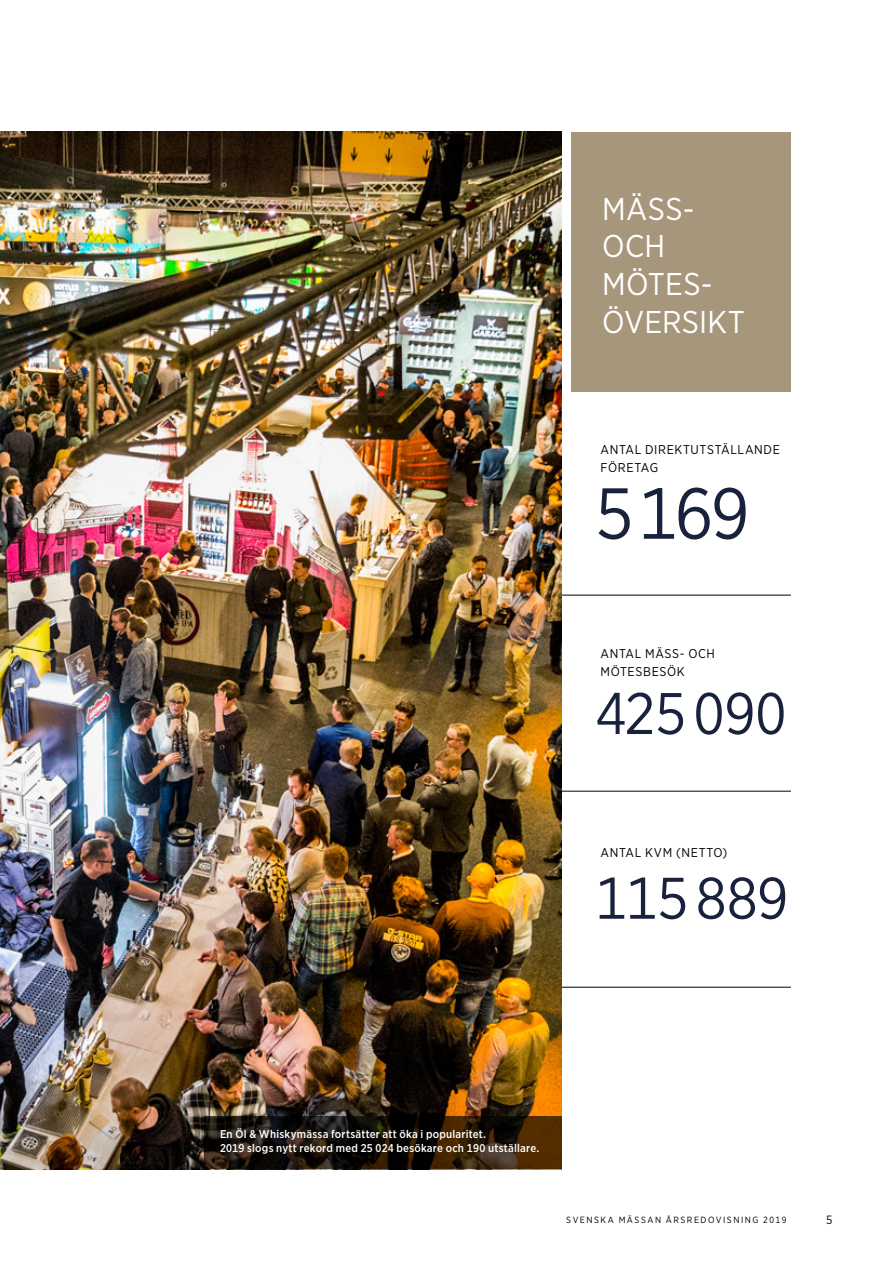
<style>
.page{position:relative;width:893px;height:1263px;background:#fff}
.page>*{position:absolute;margin:0;border:0;box-sizing:border-box;transform-origin:0 0}
.t1{font:72px "Gotham Narrow";color:#19223d}
.t2{font:58.5px "Gotham Narrow";letter-spacing:-.005em;color:#19223d}
.t3{font:31.5px/37.8px "Gotham Narrow";letter-spacing:.005em;color:#fff}
.t4{font:12.75px/17.2px "Gotham Narrow";letter-spacing:.045em;color:#000}
.t5{font:12px "Gotham Narrow";color:#000}
.t6{font:500 11.25px/13.5px "Gotham Narrow";letter-spacing:.02em;color:#fff}
.t7{font:9px "Gotham Narrow";letter-spacing:.17em;color:#000}
</style>
<div class="page">
<hr style="left:561px;top:987px;width:230px;height:1px;background:#000">
<hr style="left:561px;top:791px;width:230px;height:1px;background:#000">
<hr style="left:561px;top:595px;width:230px;height:1px;background:#000">
<div style="left:571px;top:132px;width:220px;height:259px;background:#a5967c"></div>
<img style="left:0;top:132px;width:561px;height:1037px">
<svg style="left:204px;top:1116px;width:357px;height:53px;background:#23170a"></svg>
<h3 class="t3" style="left:602px;top:189px;width:144px">MÄSS-<br>OCH<br>MÖTES-<br>ÖVERSIKT</h3>
<p class="t4" style="left:601px;top:441px;width:181px">ANTAL DIREKTUTSTÄLLANDE<br>FÖRETAG</p>
<h1 class="t1" style="left:595px;top:469px;width:155px">5 169</h1>
<p class="t4" style="left:601px;top:645px;width:116px">ANTAL MÄSS- OCH<br>MÖTESBESÖK</p>
<h2 class="t2" style="left:595px;top:677px;width:193px">425 090</h2>
<p class="t4" style="left:601px;top:843px;width:128px">ANTAL KVM (NETTO)</p>
<h2 class="t2" style="left:595px;top:862px;width:194px">115 889</h2>
<p class="t6" style="left:220px;top:1127px;width:321px">En Öl &amp; Whiskymässa fortsätter att öka i popularitet.<br>2019 slogs nytt rekord med 25 024 besökare och 190 utställare.</p>
<p class="t7" style="left:566px;top:1215px;width:222px">SVENSKA MÄSSAN ÅRSREDOVISNING 2019</p>
<p class="t5" style="left:826px;top:1212px;width:8px">5</p>
</div>
